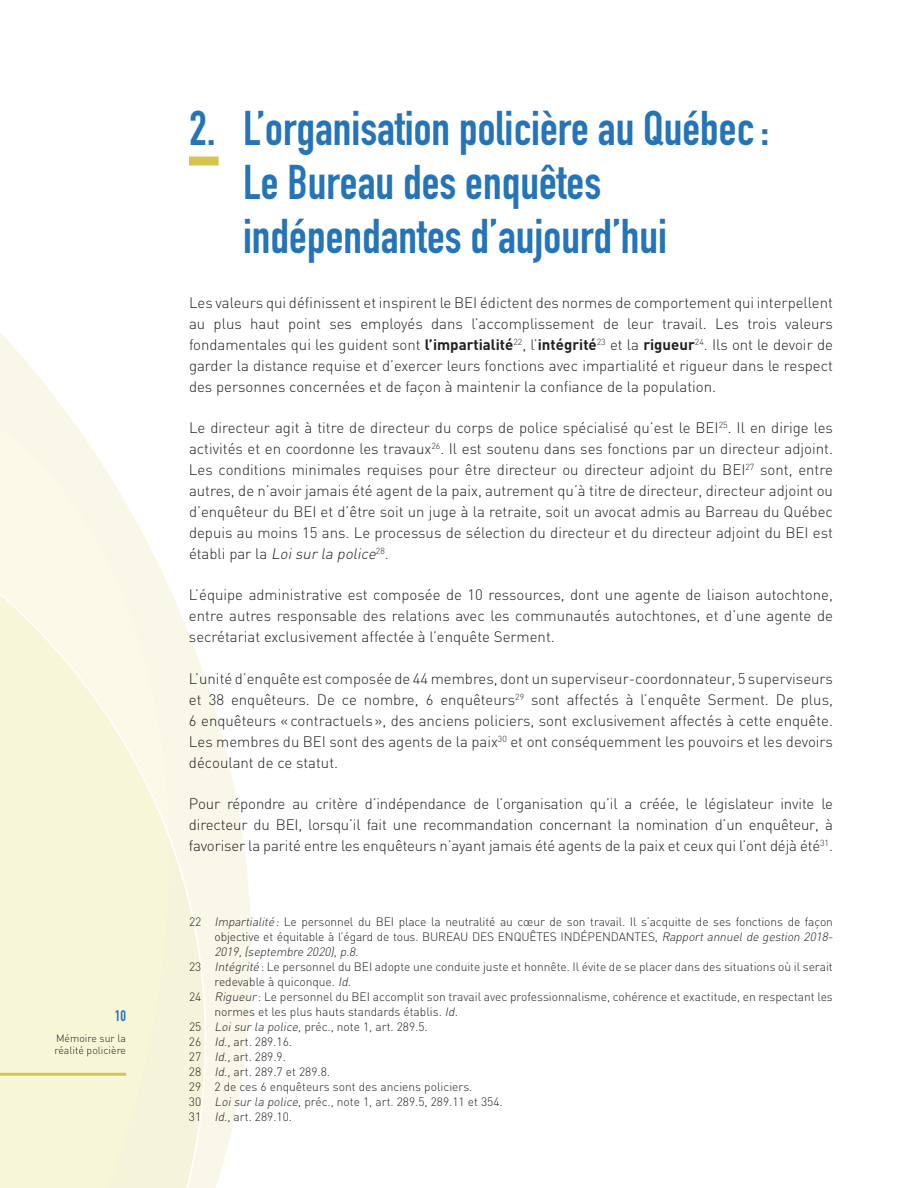
<style>
.page{position:relative;width:918px;height:1188px;background:#fff}
.page>*{position:absolute;margin:0;border:0;box-sizing:border-box;transform-origin:0 0}
.t1{font:48px/54px "DIN Engschrift";color:#2574b7}
.t2{font:300 15px/21px "DIN";color:#231f20;text-align:justify}
.t3{font:15px "DIN Engschrift";color:#2574b7}
.t4{font:300 12px/15px "DINOT";color:#231f20;text-align:right}
.t5{font:italic 300 12px "DIN";color:#231f20}
.t6{font:300 10.5px/12px "DIN";color:#231f20}
.s1{font-weight:700}
.s2{font-style:italic}
.s3{font-family:"DIN";font-style:italic}
</style>
<div class="page">
<svg style="left:0;top:165px;width:252px;height:1023px"></svg>
<svg style="left:175px;top:423px;width:38px;height:765px"></svg>
<svg style="left:0;top:391px;width:175px;height:797px;background:#f9f7e0"></svg>
<hr style="left:0;top:1073px;width:126px;height:3px;background:#d6c451">
<div style="left:189px;top:156px;width:30px;height:9px;background:#d6c451"></div>
<p class="t3" style="left:115px;top:1007px;width:13px">10</p>
<p class="t6" style="left:55px;top:1032px;width:73px">Mémoire sur la réalité policière</p>
<h1 class="t1" style="left:243px;top:101px;width:528px;text-indent:-54px">2. L’organisation policière au Québec:<br>Le Bureau des enquêtes indépendantes d’aujourd’hui</h1>
<p class="t2" style="left:189px;top:292px;width:645px">Les valeurs qui définissent et inspirent le BEI édictent des normes de comportement qui interpellent au plus haut point ses employés dans l’accomplissement de leur travail. Les trois valeurs fondamentales qui les guident sont <span class="s1">l’impartialité</span><sup>22</sup>, l’<span class="s1">intégrité</span><sup>23</sup> et la <span class="s1">rigueur</span><sup>24</sup>. Ils ont le devoir de garder la distance requise et d’exercer leurs fonctions avec impartialité et rigueur dans le respect des personnes concernées et de façon à maintenir la confiance de la population.</p>
<p class="t2" style="left:189px;top:417px;width:645px">Le directeur agit à titre de directeur du corps de police spécialisé qu’est le BEI<sup>25</sup>. Il en dirige les activités et en coordonne les travaux<sup>26</sup>. Il est soutenu dans ses fonctions par un directeur adjoint.<br>Les conditions minimales requises pour être directeur ou directeur adjoint du BEI<sup>27</sup> sont, entre autres, de n’avoir jamais été agent de la paix, autrement qu’à titre de directeur, directeur adjoint ou d’enquêteur du BEI et d’être soit un juge à la retraite, soit un avocat admis au Barreau du Québec depuis au moins 15 ans. Le processus de sélection du directeur et du directeur adjoint du BEI est éta b l i p a r la <span class="s2">Loisur la police</span><sup>2</sup> <sup>8</sup> .</p>
<p class="t2" style="left:189px;top:584px;width:645px">L’équipe administrative est composée de 10 ressources, dont une agente de liaison autochtone, entre autres responsable des relations avec les communautés autochtones, et d’une agente de secrétariat exclusivement affectée à l’enquête Serment.</p>
<p class="t2" style="left:189px;top:668px;width:645px">L’unité d’enquête est composée de 44 membres, dont un superviseur-coordonnateur, 5 superviseurs et 38 enquêteurs. De ce nombre, 6 enquêteurs<sup>29</sup> sont affectés à l’enquête Serment. De plus, 6 enquêteurs «contractuels», des anciens policiers, sont exclusivement affectés à cette enquête.<br>Les membres du BEI sont des agents de la paix<sup>30</sup> et ont conséquemment les pouvoirs et les devoirs découlant de ce statut.</p>
<p class="t2" style="left:189px;top:793px;width:645px">Pour répondre au critère d’indépendance de l’organisation qu’il a créée, le législateur invite le directeur du BEI, lorsqu’il fait une recommandation concernant la nomination d’un enquêteur, à favoriser la parité entre les enquêteurs n’ayant jamais été agents de la paix et ceux qui l’ont déjà été<sup>31</sup>.</p>
<p class="t4" style="left:189px;top:913px;width:648px">22 <span class="s3">Impartialité:</span> Le personnel du BEI place la neutralité au cœur de son travail. Il s’acquitte de ses fonctions de façon objective et équitable à l’égard de tous. BUREAU DES ENQUÊTES INDÉPENDANTES, <span class="s3">Rapport annuel de gestion 2018-</span></p>
<p class="t5" style="left:214px;top:944px;width:148px">2019,(septembre 2020),p.8.</p>
<p class="t4" style="left:189px;top:958px;width:645px">23 <span class="s3">Intégrité</span>: Le personnel du BEI adopte une conduite juste et honnête. Il évite de se placer dans des situations où il serait</p>
<p class="t4" style="left:214px;top:973px;width:141px">redevable à quiconque. <span class="s3">Id.</span></p>
<p class="t4" style="left:189px;top:988px;width:645px">24 <span class="s3">Rigueur</span>: Le personnel du BEI accomplit son travail avec professionnalisme, cohérence et exactitude, en respectant les</p>
<p class="t4" style="left:214px;top:1003px;width:247px">normes et les plus hauts standards établis. <span class="s3">Id.</span></p>
<p class="t4" style="left:189px;top:1018px;width:240px">25 <span class="s3">Loisur la police</span>, préc., note 1, art. 289.5.</p>
<p class="t4" style="left:189px;top:1033px;width:105px">26 <span class="s3">Id</span>., art. 289.16.</p>
<p class="t4" style="left:189px;top:1048px;width:98px">27 <span class="s3">Id</span>., art. 289.9.</p>
<p class="t4" style="left:189px;top:1063px;width:143px">28 <span class="s3">Id</span>., art. 289.7 et 289.8.</p>
<p class="t4" style="left:189px;top:1078px;width:285px">29 2 de ces 6 enquêteurs sont des anciens policiers.</p>
<p class="t4" style="left:189px;top:1093px;width:315px">30 <span class="s3">Loisur la police</span>, préc., note 1, art. 289.5, 289.11 et 354.</p>
<p class="t4" style="left:189px;top:1108px;width:105px">31 <span class="s3">Id</span>., art. 289.10.</p>
</div>
